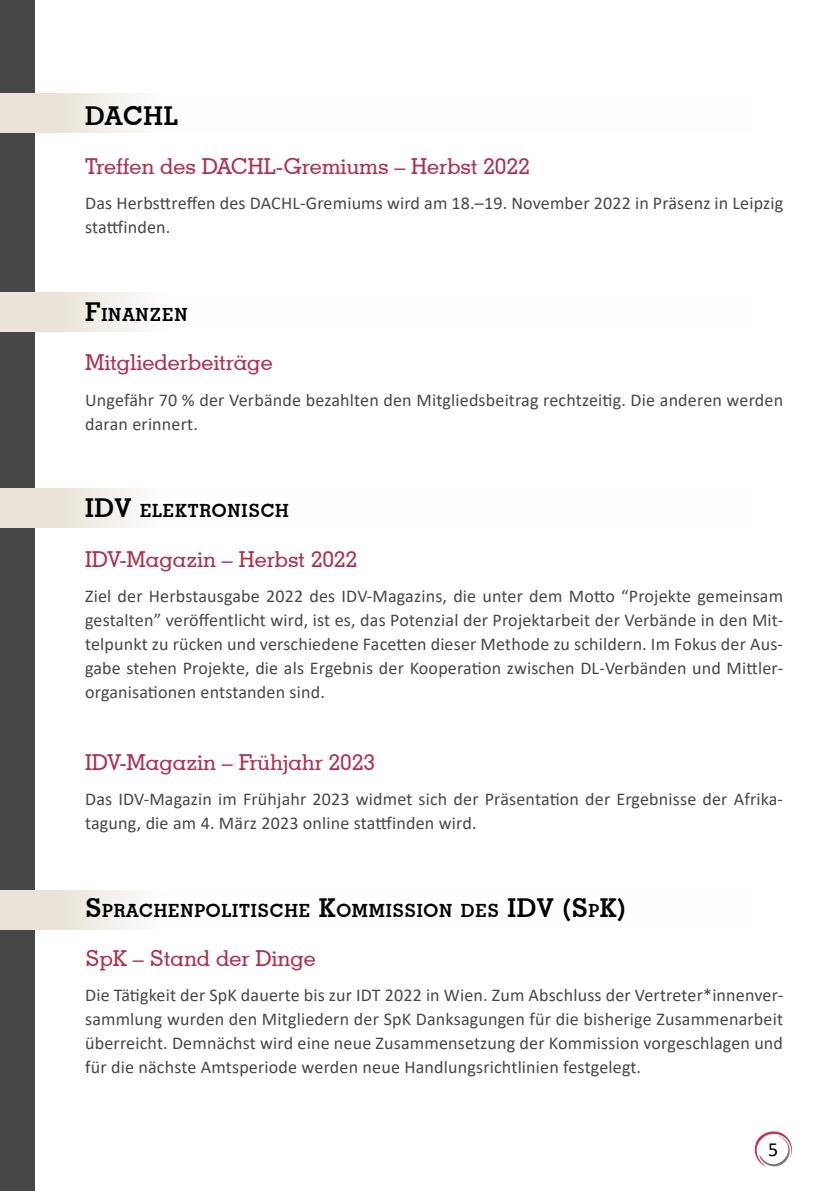
<style>
.page{position:relative;width:840px;height:1191px;background:#fff}
.page>*{position:absolute;margin:0;border:0;box-sizing:border-box;transform-origin:0 0}
.t1{font:700 26px "Geometric Slab 703 BT";color:#000}
.t2{font:500 22px "Geometric Slab 703 BT";color:#b02e4d}
.t3{font:20px "Calibri";color:#000}
.t4{font:700 18.2px "Geometric Slab 703 BT";letter-spacing:.045em;color:#000}
.t5{font:18px/24px "Calibri";letter-spacing:.01em;color:#464746}
.s1{font-size:26px}
.s2{font-size:18.2px}
</style>
<div class="page">
<svg style="left:754px;top:1131px;width:37px;height:36px"></svg>
<div style="left:0;top:0;width:34px;height:1191px;background:#464746"></div>
<hr style="left:0;top:0;width:1px;height:1191px;background:#eae3d9">
<svg style="left:1px;top:94px;width:136px;height:39px;background:#eee8e0"></svg>
<svg style="left:1px;top:488px;width:136px;height:39px;background:#eee8e0"></svg>
<svg style="left:1px;top:890px;width:136px;height:40px;background:#eee8e0"></svg>
<svg style="left:1px;top:292px;width:136px;height:40px;background:#eee8e0"></svg>
<h1 class="t1" style="left:85px;top:100px;width:20px">DACHL</h1>
<p class="t2" style="left:85px;top:153px;width:446px">Treffen des DACHL-Gremiums – Herbst 2022</p>
<p class="t5" style="left:85px;top:191px;width:699px">Das Herbsttreffen des DACHL-Gremiums wird am 18.–19. November 2022 in Präsenz in Leipzig stattfinden.</p>
<p class="t4" style="left:85px;top:303px;width:104px"><span class="s1">F</span>INANZEN</p>
<p class="t2" style="left:85px;top:349px;width:189px">Mitgliederbeiträge</p>
<p class="t5" style="left:85px;top:387px;width:699px">Ungefähr 70 % der Verbände bezahlten den Mitgliedsbeitrag rechtzeitig. Die anderen werden daran erinnert.</p>
<h1 class="t1" style="left:85px;top:492px;width:17px">IDV</h1>
<p class="t4" style="left:140px;top:500px;width:150px">ELEKTRONISCH</p>
<p class="t2" style="left:85px;top:545px;width:273px">IDV-Magazin – Herbst 2022</p>
<p class="t5" style="left:85px;top:583px;width:699px;text-align:justify">Ziel der Herbstausgabe 2022 des IDV-Magazins, die unter dem Motto “Projekte gemeinsam gestalten” veröffentlicht wird, ist es, das Potenzial der Projektarbeit der Verbände in den Mit&shy;telpunkt zu rücken und verschiedene Facetten dieser Methode zu schildern. Im Fokus der Aus&shy;gabe stehen Projekte, die als Ergebnis der Kooperation zwischen DL-Verbänden und Mittler&shy;organisationen entstanden sind.</p>
<p class="t2" style="left:85px;top:748px;width:291px">IDV-Magazin – Frühjahr 2023</p>
<p class="t5" style="left:85px;top:786px;width:699px">Das IDV-Magazin im Frühjahr 2023 widmet sich der Präsentation der Ergebnisse der Afrika&shy;tagung, die am 4. März 2023 online stattfinden wird.</p>
<p class="t4" style="left:85px;top:899px;width:438px"><span class="s1">S</span>PRACHENPOLITISCHE <span class="s1">K</span>OMMISSION DES <span class="s1">IDV</span></p>
<h1 class="t1" style="left:562px;top:892px;width:65px">(S<span class="s2">P</span>K)</h1>
<p class="t2" style="left:85px;top:945px;width:232px">SpK – Stand der Dinge</p>
<p class="t5" style="left:85px;top:983px;width:699px;text-align:justify">Die Tätigkeit der SpK dauerte bis zur IDT 2022 in Wien. Zum Abschluss der Vertreter*innenver&shy;sammlung wurden den Mitgliedern der SpK Danksagungen für die bisherige Zusammenarbeit überreicht. Demnächst wird eine neue Zusammensetzung der Kommission vorgeschlagen und für die nächste Amtsperiode werden neue Handlungsrichtlinien festgelegt.</p>
<p class="t3" style="left:767px;top:1135px;width:12px">5</p>
</div>
